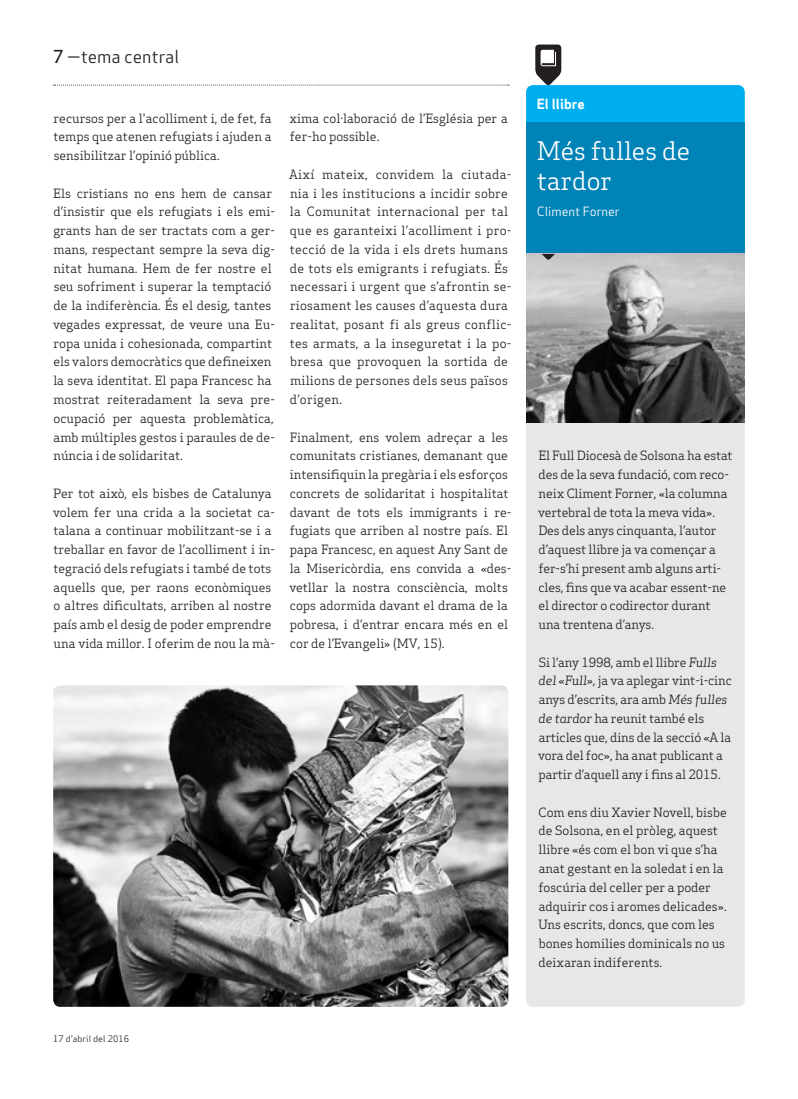
<style>
.page{position:relative;width:798px;height:1099px;background:#fff}
.page>*{position:absolute;margin:0;border:0;box-sizing:border-box;transform-origin:0 0}
.Subtitol_Secció{font:25px/30px "Apex Serif";color:#fff}
.Capçalera{font:17.5px "Apex Sans Book T";color:#231f20}
.Titular_Secció_Petit{font:13.75px "Apex Sans Bold T";color:#fff}
.Text_General{font:12.5px/18.8px "Apex Serif";color:#231f20}
.Text_General-2{font:12.5px/18.8px "Apex Serif";letter-spacing:.02em;color:#231f20}
.Titulars{font:12.5px "Apex Sans Book T";color:#fff}
.Data_Peu{font:8.75px "Apex Sans Book T";letter-spacing:.02em;color:#231f20}
.s1{font-family:"Apex Sans Medium T"}
.s2{font-style:italic}
</style>
<div class="page">
<svg style="left:54px;top:85px;width:454px;height:1px"></svg>
<img style="left:53px;top:685px;width:455px;height:321px">
<div style="left:526px;top:423px;width:218px;height:583px;background:#e6e7e9"></div>
<div style="left:526px;top:123px;width:218px;height:131px;background:#0083b6"></div>
<img style="left:526px;top:254px;width:218px;height:169px">
<svg style="left:541px;top:254px;width:13px;height:6px"></svg>
<svg style="left:526px;top:45px;width:218px;height:78px"></svg>
<p class="Capçalera" style="left:53px;top:46px;width:127px"><span class="s1">7</span> —tema central</p>
<p class="Text_General" style="left:53px;top:108px;width:220px;text-align:justify">recursos per a l'acolliment i, de fet, fa temps que atenen refugiats i ajuden a sensibilitzar l’opinió pública.</p>
<p class="Text_General" style="left:53px;top:183px;width:223px">Els cristians no ens hem de cansar d’insistir que els refugiats i els emi&shy;grants han de ser tractats com a ger&shy;mans, respectant sempre la seva dig&shy;nitat humana. Hem de fer nostre el seu sofriment i superar la temptació de la indiferència. És el desig, tantes vegades expressat, de veure una Eu&shy;ropa unida i cohesionada, compartint els valors democràtics que defineixen la seva identitat. El papa Francesc ha mostrat reiteradament la seva pre&shy;ocupació per aquesta problemàtica, amb múltiples gestos i paraules de de&shy;núncia i de solidaritat.</p>
<p class="Text_General" style="left:53px;top:483px;width:223px">Per tot això, els bisbes de Catalunya volem fer una crida a la societat ca&shy;talana a continuar mobilitzant-se i a treballar en favor de l’acolliment i in&shy;tegració dels refugiats i també de tots aquells que, per raons econòmiques o altres dificultats, arriben al nostre país amb el desig de poder emprendre una vida millor. I oferim de nou la mà-</p>
<p class="Text_General" style="left:289px;top:108px;width:220px">xima col·laboració de l’Església per a fer-ho possible.</p>
<p class="Text_General-2" style="left:289px;top:165px;width:224px">Així mateix, convidem la ciutada&shy;nia i les institucions a incidir sobre la Comunitat internacional per tal que es garanteixi l’acolliment i pro&shy;tecció de la vida i els drets humans de tots els emigrants i refugiats. És necessari i urgent que s’afrontin se&shy;riosament les causes d’aquesta dura realitat, posant fi als greus conflic&shy;tes armats, a la inseguretat i la po&shy;bresa que provoquen la sortida de milions de persones dels seus països d’origen.</p>
<p class="Text_General" style="left:289px;top:427px;width:223px">Finalment, ens volem adreçar a les comunitats cristianes, demanant que intensifiquin la pregària i els esforços concrets de solidaritat i hospitalitat davant de tots els immigrants i re&shy;fugiats que arriben al nostre país. El papa Francesc, en aquest Any Sant de la Misericòrdia, ens convida a «des&shy;vetllar la nostra consciència, molts cops adormida davant el drama de la pobresa, i d’entrar encara més en el cor de l’Evangeli» (MV, 15).</p>
<p class="Titular_Secció_Petit" style="left:536px;top:95px;width:50px">El llibre</p>
<p class="Subtitol_Secció" style="left:536px;top:136px;width:155px">Més fulles de tardor</p>
<p class="Titulars" style="left:536px;top:204px;width:85px">Climent Forner</p>
<p class="Text_General" style="left:538px;top:446px;width:196px">El Full Diocesà de Solsona ha estat des de la seva fundació, com reco&shy;neix Climent Forner, «la columna vertebral de tota la meva vida».<br>Des dels anys cinquanta, l’autor d’aquest llibre ja va començar a fer-s’hi present amb alguns arti&shy;cles, fins que va acabar essent-ne el director o codirector durant una trentena d’anys.</p>
<p class="Text_General" style="left:538px;top:652px;width:195px">Si l’any 1998, amb el llibre <span class="s2">Fulls del «Full»</span>, ja va aplegar vint-i-cinc anys d’escrits, ara amb <span class="s2">Més fulles de tardor</span> ha reunit també els articles que, dins de la secció «A la vora del foc», ha anat publicant a partir d’aquell any i fins al 2015.</p>
<p class="Text_General" style="left:538px;top:802px;width:190px">Com ens diu Xavier Novell, bisbe de Solsona, en el pròleg, aquest llibre «és com el bon vi que s’ha anat gestant en la soledat i en la foscúria del celler per a poder adquirir cos i aromes delicades».</p>
<p class="Text_General" style="left:538px;top:915px;width:188px">Uns escrits, doncs, que com les bones homilies dominicals no us deixaran indiferents.</p>
<p class="Data_Peu" style="left:53px;top:1032px;width:77px">17 d’abril del 2016</p>
</div>
